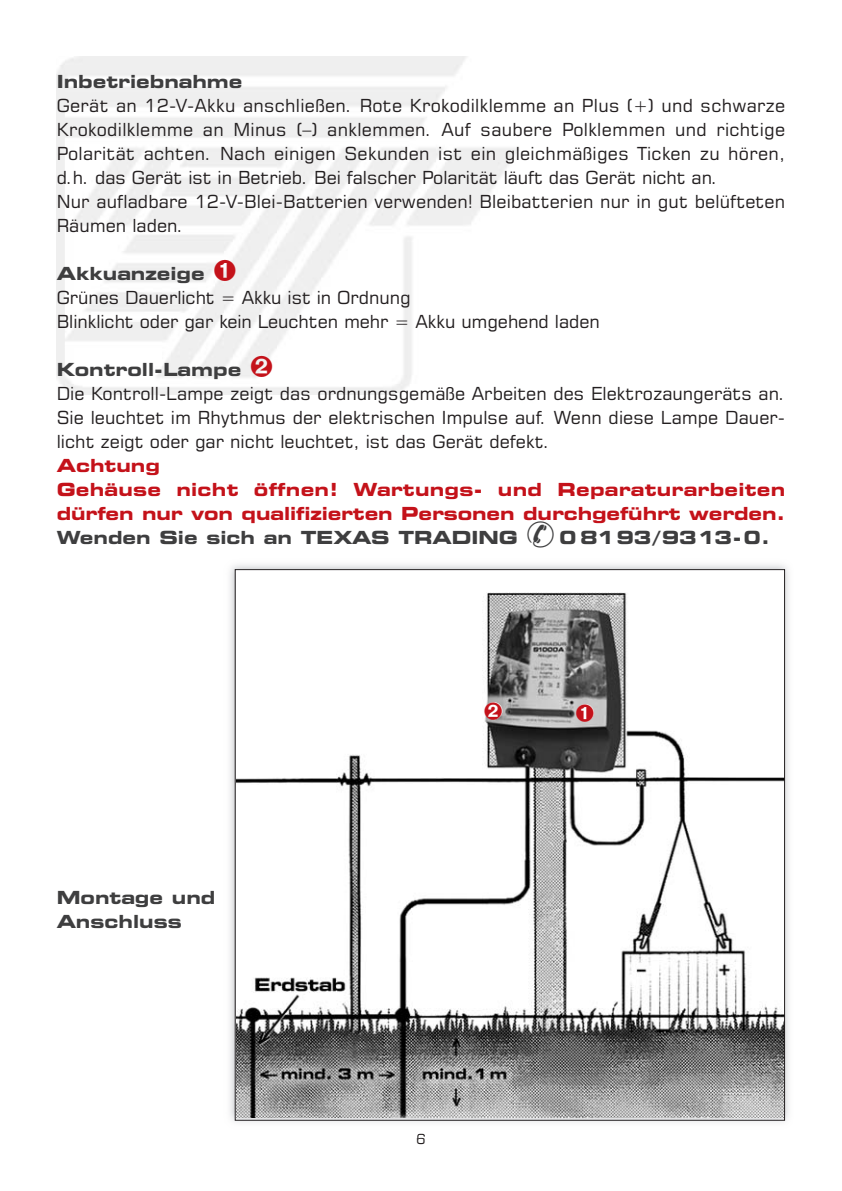
<style>
.page{position:relative;width:842px;height:1191px;background:#fff}
.page>*{position:absolute;margin:0;border:0;box-sizing:border-box;transform-origin:0 0}
.t1{font:18px/24px "Square 721 BT";color:#231f20}
.t2{font:700 expanded 18px/24px "Square 721 BT";color:#c4121a}
.t3{font:700 expanded 18px/24px "Square 721 BT";color:#3e3e3f}
.t4{font:14px "Square 721 BT";color:#231f20}
.s1{font-weight:700;font-stretch:expanded;color:#3e3e3f}
.s2{color:#c4121a}
.s3{color:#3e3e3f}
</style>
<div class="page">
<img style="left:230px;top:564px;width:559px;height:559px">
<svg style="left:417px;top:1133px;width:8px;height:4px"></svg>
<img style="left:237px;top:571px;width:546px;height:546px">
<svg style="left:485px;top:702px;width:17px;height:17px"></svg>
<svg style="left:576px;top:704px;width:17px;height:17px"></svg>
<p class="t3" style="left:57px;top:69px;width:187px">Inbetriebnahme</p>
<p class="t1" style="left:57px;top:93px;width:730px">Gerät an 12-V-Akku anschließen. Rote Krokodilklemme an Plus (+) und schwarze Krokodilklemme an Minus (–) anklemmen. Auf saubere Polklemmen und richtige Polarität achten. Nach einigen Sekunden ist ein gleichmäßiges Ticken zu hören, d.h. das Gerät ist in Betrieb. Bei falscher Polarität läuft das Gerät nicht an.<br>Nur aufladbare 12-V-Blei-Batterien verwenden! Bleibatterien nur in gut belüfteten Räumen laden.</p>
<p class="t1" style="left:57px;top:261px;width:545px"><span class="s1">Akkuanzeige</span> <span class="s2">➊<br></span>Grünes Dauerlicht = Akku ist in Ordnung<br>Blinklicht oder gar kein Leuchten mehr = Akku umgehend laden</p>
<p class="t1" style="left:57px;top:357px;width:730px"><span class="s1">Kontroll-Lampe</span> <span class="s2">➋<br></span>Die Kontroll-Lampe zeigt das ordnungsgemäße Arbeiten des Elektrozaungeräts an.<br>Sie leuchtet im Rhythmus der elektrischen Impulse auf. Wenn diese Lampe Dauer&shy;licht zeigt oder gar nicht leuchtet, ist das Gerät defekt.</p>
<p class="t2" style="left:57px;top:453px;width:730px">Achtung<br>Gehäuse nicht öffnen! Wartungs- und Reparaturarbeiten dürfen nur von qualifizierten Personen durchgeführt werden.<br><span class="s3">Wenden Sie sich an TEXAS TRADING</span> <span class="s3">✆ 0 8193/9313-0.</span></p>
<p class="t3" style="left:57px;top:885px;width:160px">Montage und<br>Anschluss</p>
<p class="t4" style="left:416px;top:1131px;width:11px">6</p>
</div>
